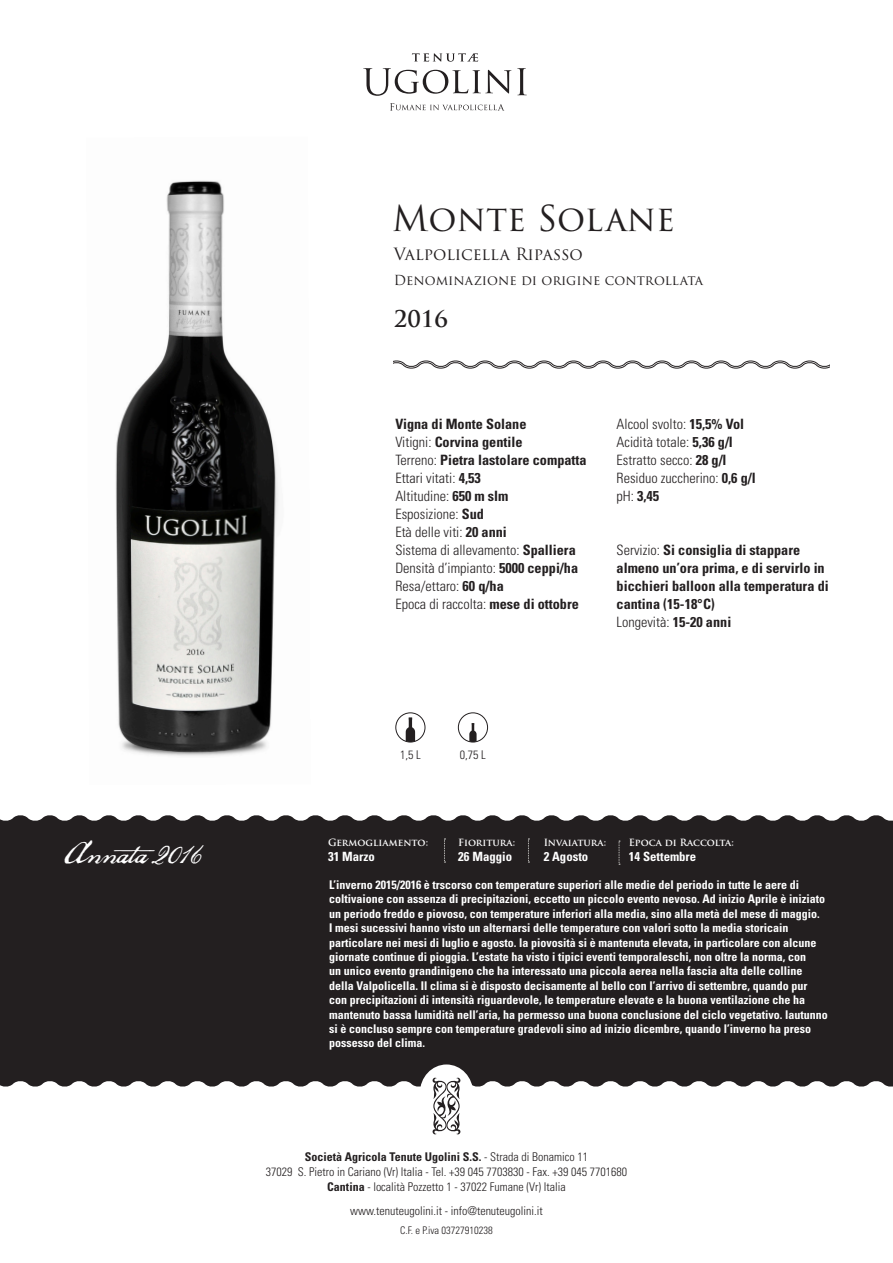
<style>
.page{position:relative;width:893px;height:1263px;background:#fff}
.page>*{position:absolute;margin:0;border:0;box-sizing:border-box;transform-origin:0 0}
.t1{font:34.8px "Trajan Pro 3";color:#231f20}
.t2{font:31.5px "P22 Declaration Script";color:#fff}
.Titolo{font:700 22.5px "Trajan Pro";color:#231f20}
.t3{font:16.5px "Trajan Pro 3";color:#231f20}
.Testo_standard{font:300 condensed 14.25px "Univers";color:#231f20}
.Testo_standard-2{font:700 condensed 14.25px/18px "Univers";color:#231f20}
.t4{font:13.5px "Trajan Pro 3";color:#231f20}
.Testo_standard-3{font:700 condensed 12.75px "Univers";color:#fff}
.t5{font:700 condensed 12px/14.4px "Univers";color:#fff}
.Sotto_Titolo{font:300 condensed 12px "Univers";color:#231f20}
.Sotto_Titolo-2{font:700 condensed 12px "Univers";color:#231f20}
.Sotto_Titolo-3{font:300 condensed 10.5px "Univers";color:#231f20}
.Testo_standard-4{font:700 9.75px "Trajan Pro";color:#fff}
.s1{font-weight:300}
.s2{font-weight:700}
</style>
<div class="page">
<div style="left:0;top:815px;width:893px;height:265px;background:#231f20"></div>
<svg style="left:0;top:1080px;width:893px;height:53px"></svg>
<svg style="left:406px;top:717px;width:9px;height:25px"></svg>
<div style="left:395px;top:712px;width:30px;height:30px;border:1px solid #231f20;border-radius:50%"></div>
<svg style="left:469px;top:723px;width:8px;height:17px"></svg>
<div style="left:458px;top:712px;width:30px;height:30px;border:1px solid #231f20;border-radius:50%"></div>
<svg style="left:394px;top:360px;width:435px;height:9px"></svg>
<div style="left:420px;top:1064px;width:53px;height:57px;background:#fff;border-radius:50%"></div>
<svg style="left:433px;top:1077px;width:27px;height:58px"></svg>
<svg style="left:412px;top:53px;width:66px;height:9px"></svg>
<svg style="left:363px;top:68px;width:148px;height:28px"></svg>
<svg style="left:517px;top:68px;width:10px;height:27px"></svg>
<svg style="left:390px;top:103px;width:114px;height:8px"></svg>
<img style="left:115px;top:180px;width:164px;height:576px">
<svg style="left:619px;top:841px;width:1px;height:24px"></svg>
<svg style="left:528px;top:838px;width:1px;height:25px"></svg>
<svg style="left:444px;top:838px;width:1px;height:25px"></svg>
<p class="t1" style="left:392px;top:194px;width:285px">Monte Solane</p>
<p class="t3" style="left:394px;top:243px;width:190px">Valpolicella Ripasso</p>
<p class="t4" style="left:394px;top:271px;width:311px">Denominazione di origine controllata</p>
<p class="Titolo" style="left:394px;top:304px;width:55px">2016</p>
<p class="Testo_standard-2" style="left:395px;top:415px;width:133px">Vigna di Monte Solane</p>
<p class="Testo_standard-2" style="left:395px;top:433px;width:129px"><span class="s1">Vitigni:</span> Corvina gentile</p>
<p class="Testo_standard-2" style="left:395px;top:451px;width:193px"><span class="s1">Terreno:</span> Pietra lastolare compatta</p>
<p class="Testo_standard" style="left:395px;top:469px;width:87px">Ettari vitati: <span class="s2">4,53</span></p>
<p class="Testo_standard" style="left:395px;top:487px;width:115px">Altitudine: <span class="s2">650 m slm</span></p>
<p class="Testo_standard" style="left:395px;top:505px;width:90px">Esposizione: <span class="s2">Sud</span></p>
<p class="Testo_standard" style="left:395px;top:523px;width:113px">Età delle viti: <span class="s2">20 anni</span></p>
<p class="Testo_standard" style="left:395px;top:541px;width:182px">Sistema di allevamento: <span class="s2">Spalliera</span></p>
<p class="Testo_standard" style="left:395px;top:559px;width:184px">Densità d’impianto: <span class="s2">5000 ceppi/ha</span></p>
<p class="Testo_standard" style="left:395px;top:577px;width:110px">Resa/ettaro: <span class="s2">60 q/ha</span></p>
<p class="Testo_standard" style="left:395px;top:595px;width:185px">Epoca di raccolta: <span class="s2">mese di ottobre</span></p>
<p class="Testo_standard" style="left:617px;top:415px;width:129px">Alcool svolto: <span class="s2">15,5% Vol</span></p>
<p class="Testo_standard" style="left:617px;top:433px;width:118px">Acidità totale: <span class="s2">5,36 g/l</span></p>
<p class="Testo_standard" style="left:617px;top:451px;width:112px">Estratto secco: <span class="s2">28 g/l</span></p>
<p class="Testo_standard" style="left:617px;top:469px;width:141px">Residuo zuccherino: <span class="s2">0,6 g/l</span></p>
<p class="Testo_standard-2" style="left:617px;top:487px;width:44px"><span class="s1">pH:</span> 3,45</p>
<p class="Testo_standard-2" style="left:617px;top:541px;width:214px"><span class="s1">Servizio:</span> Si consiglia di stappare almeno un’ora prima, e di servirlo in bicchieri balloon alla temperatura di cantina (15-18°C)</p>
<p class="Testo_standard" style="left:617px;top:613px;width:116px">Longevità: <span class="s2">15-20 anni</span></p>
<p class="Sotto_Titolo" style="left:400px;top:747px;width:22px">1,5 L</p>
<p class="Sotto_Titolo" style="left:460px;top:747px;width:27px">0,75 L</p>
<p class="t2" style="left:64px;top:833px;width:139px">Annata 2016</p>
<p class="Testo_standard-4" style="left:328px;top:837px;width:102px">Germogliamento:</p>
<p class="Testo_standard-4" style="left:629px;top:837px;width:106px">Epoca di Raccolta:</p>
<p class="Testo_standard-3" style="left:629px;top:849px;width:69px">14 Settembre</p>
<p class="t5" style="left:329px;top:877px;width:500px">L’inverno 2015/2016 è trscorso con temperature superiori alle medie del periodo in tutte le aere di coltivaione con assenza di precipitazioni, eccetto un piccolo evento nevoso. Ad inizio Aprile è iniziato un periodo freddo e piovoso, con temperature inferiori alla media, sino alla metà del mese di maggio.<br>I mesi sucessivi hanno visto un alternarsi delle temperature con valori sotto la media storicain particolare nei mesi di luglio e agosto. la piovosità si è mantenuta elevata, in particolare con alcune giornate continue di pioggia. L’estate ha visto i tipici eventi temporaleschi, non oltre la norma, con<br>un unico evento grandinigeno che ha interessato una piccola aerea nella fascia alta delle colline della Valpolicella. Il clima si è disposto decisamente al bello con l’arrivo di settembre, quando pur con precipitazioni di intensità riguardevole, le temperature elevate e la buona ventilazione che ha mantenuto bassa lumidità nell’aria, ha permesso una buona conclusione del ciclo vegetativo. lautunno si è concluso sempre con temperature gradevoli sino ad inizio dicembre, quando l’inverno ha preso possesso del clima.</p>
<p class="Testo_standard-4" style="left:458px;top:837px;width:58px">Fioritura:</p>
<p class="Testo_standard-3" style="left:458px;top:849px;width:55px">26 Maggio</p>
<p class="Testo_standard-4" style="left:544px;top:837px;width:64px">Invaiatura:</p>
<p class="Testo_standard-3" style="left:544px;top:849px;width:46px">2 Agosto</p>
<p class="Testo_standard-3" style="left:328px;top:849px;width:48px">31 Marzo</p>
<p class="Sotto_Titolo-2" style="left:305px;top:1149px;width:285px">Società Agricola Tenute Ugolini S.S. <span class="s1">- Strada di Bonamico 11</span></p>
<p class="Sotto_Titolo" style="left:266px;top:1165px;width:363px">37029 S. Pietro in Cariano (Vr) Italia - Tel. +39 045 7703830 - Fax. +39 045 7701680</p>
<p class="Sotto_Titolo" style="left:327px;top:1180px;width:240px"><span class="s2">Cantina</span> - località Pozzetto 1 - 37022 Fumane (Vr) Italia</p>
<p class="Sotto_Titolo" style="left:350px;top:1203px;width:194px">www.tenuteugolini.it - info@tenuteugolini.it</p>
<p class="Sotto_Titolo-3" style="left:400px;top:1224px;width:94px">C.F. e P.iva 03727910238</p>
</div>
